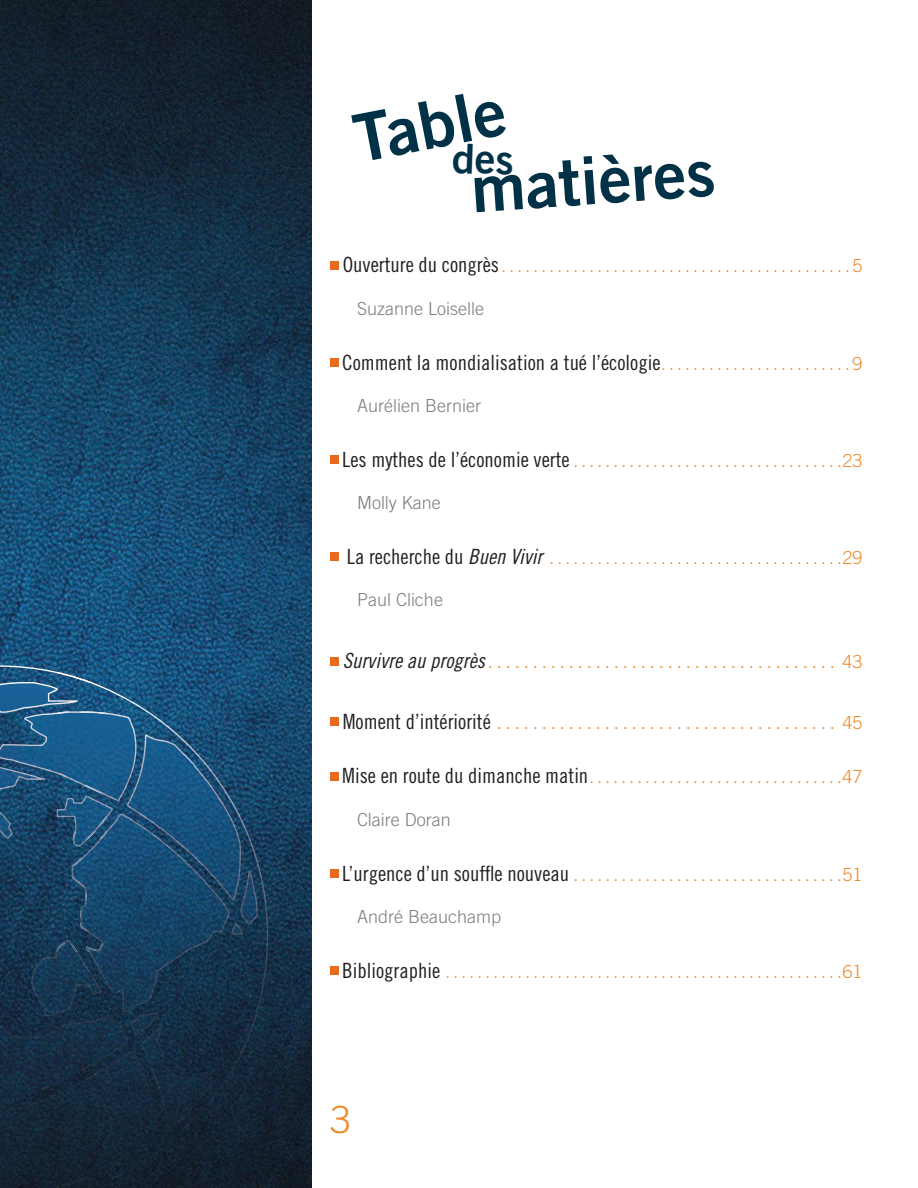
<style>
.page{position:relative;width:918px;height:1188px;background:#fff}
.page>*{position:absolute;margin:0;border:0;box-sizing:border-box;transform-origin:0 0}
.t1{font:66.15px "Trade Gothic Bold Two";color:#003147}
.t2{font:65.7px "Trade Gothic Bold Two";color:#003147}
.t3{font:300 37.5px "Trade Gothic";color:#ed8a2a}
.t4{font:21px "Trade Gothic Cond Eighteen";color:#231f20}
.t5{font:18px "Trade Gothic Cond Eighteen";color:#ed8a2a}
.t6{font:18px "Times";color:#ed8a2a}
.t7{font:300 18px "Trade Gothic";color:#7c7d80}
.s1{font-size:21px;color:#231f20}
.s2{font-family:"Trade Gothic";font-weight:300}
.s3{font-size:18px;color:#ed8a2a}
.s4{font-family:"Trade Gothic";font-weight:300;font-size:18px;color:#ed8a2a}
.s5{font-family:"Trade Gothic Cond Eighteen Obl";font-size:21px;color:#231f20}
.s6{font-family:"Trade Gothic Cond Eighteen";font-size:21px;color:#231f20}
</style>
<div class="page">
<img style="left:0;top:0;width:312px;height:1188px">
<div style="left:330px;top:261px;width:8px;height:8px;background:#e86a1f"></div>
<div style="left:330px;top:358px;width:8px;height:9px;background:#e86a1f"></div>
<div style="left:330px;top:456px;width:8px;height:8px;background:#e86a1f"></div>
<div style="left:330px;top:553px;width:8px;height:8px;background:#e86a1f"></div>
<div style="left:330px;top:657px;width:8px;height:8px;background:#e86a1f"></div>
<div style="left:330px;top:717px;width:8px;height:9px;background:#e86a1f"></div>
<div style="left:330px;top:772px;width:8px;height:8px;background:#e86a1f"></div>
<div style="left:330px;top:869px;width:8px;height:9px;background:#e86a1f"></div>
<div style="left:330px;top:967px;width:8px;height:8px;background:#e86a1f"></div>
<svg style="left:268px;top:1025px;width:35px;height:36px"></svg>
<svg style="left:226px;top:1098px;width:32px;height:38px"></svg>
<svg style="left:221px;top:1168px;width:31px;height:20px"></svg>
<svg style="left:43px;top:445px;width:66px;height:495px;background:#174d75"></svg>
<img style="left:31px;top:940px;width:41px;height:73px">
<img style="left:0;top:717px;width:137px;height:84px">
<img style="left:127px;top:734px;width:114px;height:79px">
<img style="left:0;top:790px;width:45px;height:49px">
<img style="left:72px;top:813px;width:142px;height:199px">
<svg style="left:32px;top:1011px;width:161px;height:177px;background:#132535"></svg>
<img style="left:0;top:665px;width:157px;height:52px">
<img style="left:154px;top:717px;width:57px;height:53px">
<img style="left:209px;top:769px;width:34px;height:53px">
<img style="left:214px;top:822px;width:54px;height:276px">
<img style="left:161px;top:1094px;width:54px;height:57px">
<img style="left:157px;top:1149px;width:4px;height:39px">
<img style="left:0;top:682px;width:78px;height:31px">
<img style="left:0;top:812px;width:13px;height:27px">
<img style="left:0;top:767px;width:45px;height:23px">
<img style="left:57px;top:796px;width:56px;height:50px">
<svg style="left:232px;top:923px;width:11px;height:12px"></svg>
<img style="left:0;top:1013px;width:158px;height:38px">
<img style="left:141px;top:1026px;width:72px;height:106px">
<img style="left:0;top:1051px;width:157px;height:137px">
<h1 class="t1" style="left:347px;top:99px;width:155px;rotate:-11deg">Table</h1>
<h2 class="t2" style="left:468px;top:149px;width:246px;rotate:-4deg">matières</h2>
<p class="t5" style="left:343px;top:255px;width:521px"><span class="s1">Ouverture du congrès</span>. . . . . . . . . . . . . . . . . . . . . . . . . . . . . . . . . . . . . . . . . . . . <span class="s2">5</span></p>
<p class="t7" style="left:357px;top:298px;width:129px">Suzanne Loiselle</p>
<p class="t4" style="left:342px;top:350px;width:522px">Comment la mondialisation a tué l’écologie<span class="s3">. . . . . . . . . . . . . . . . . . . . . . . .</span> <span class="s4">9</span></p>
<p class="t7" style="left:357px;top:395px;width:126px">Aurélien Bernier</p>
<p class="t5" style="left:342px;top:450px;width:522px"><span class="s1">Les mythes de l’économie verte</span> . . . . . . . . . . . . . . . . . . . . . . . . . . . . . . . . . .<span class="s2">23</span></p>
<p class="t7" style="left:357px;top:492px;width:85px">Molly Kane</p>
<p class="t5" style="left:347px;top:547px;width:517px"><span class="s1">La recherche du</span> <span class="s5">Buen Vivir</span> . . . . . . . . . . . . . . . . . . . . . . . . . . . . . . . . . . . . .<span class="s2">29</span></p>
<p class="t7" style="left:357px;top:589px;width:88px">Paul Cliche</p>
<p class="t6" style="left:343px;top:645px;width:521px"><span class="s5">Survivre au progrès</span>. . . . . . . . . . . . . . . . . . . . . . . . . . . . . . . . . . . . . . . <span class="s2">43</span></p>
<p class="t6" style="left:343px;top:706px;width:521px"><span class="s6">Moment d’intériorité</span> . . . . . . . . . . . . . . . . . . . . . . . . . . . . . . . . . . . . . . <span class="s2">45</span></p>
<p class="t5" style="left:342px;top:766px;width:522px"><span class="s1">Mise en route du dimanche matin</span>. . . . . . . . . . . . . . . . . . . . . . . . . . . . . . . .<span class="s2">47</span></p>
<p class="t7" style="left:357px;top:809px;width:95px">Claire Doran</p>
<p class="t5" style="left:342px;top:864px;width:522px"><span class="s1">L’urgence d’un souffle nouveau</span> . . . . . . . . . . . . . . . . . . . . . . . . . . . . . . . . . .<span class="s2">51</span></p>
<p class="t7" style="left:357px;top:906px;width:146px">André Beauchamp</p>
<p class="t5" style="left:342px;top:961px;width:522px"><span class="s1">Bibliographie</span> . . . . . . . . . . . . . . . . . . . . . . . . . . . . . . . . . . . . . . . . . . . . . . . . . .<span class="s2">61</span></p>
<h3 class="t3" style="left:330px;top:1097px;width:22px">3</h3>
</div>
